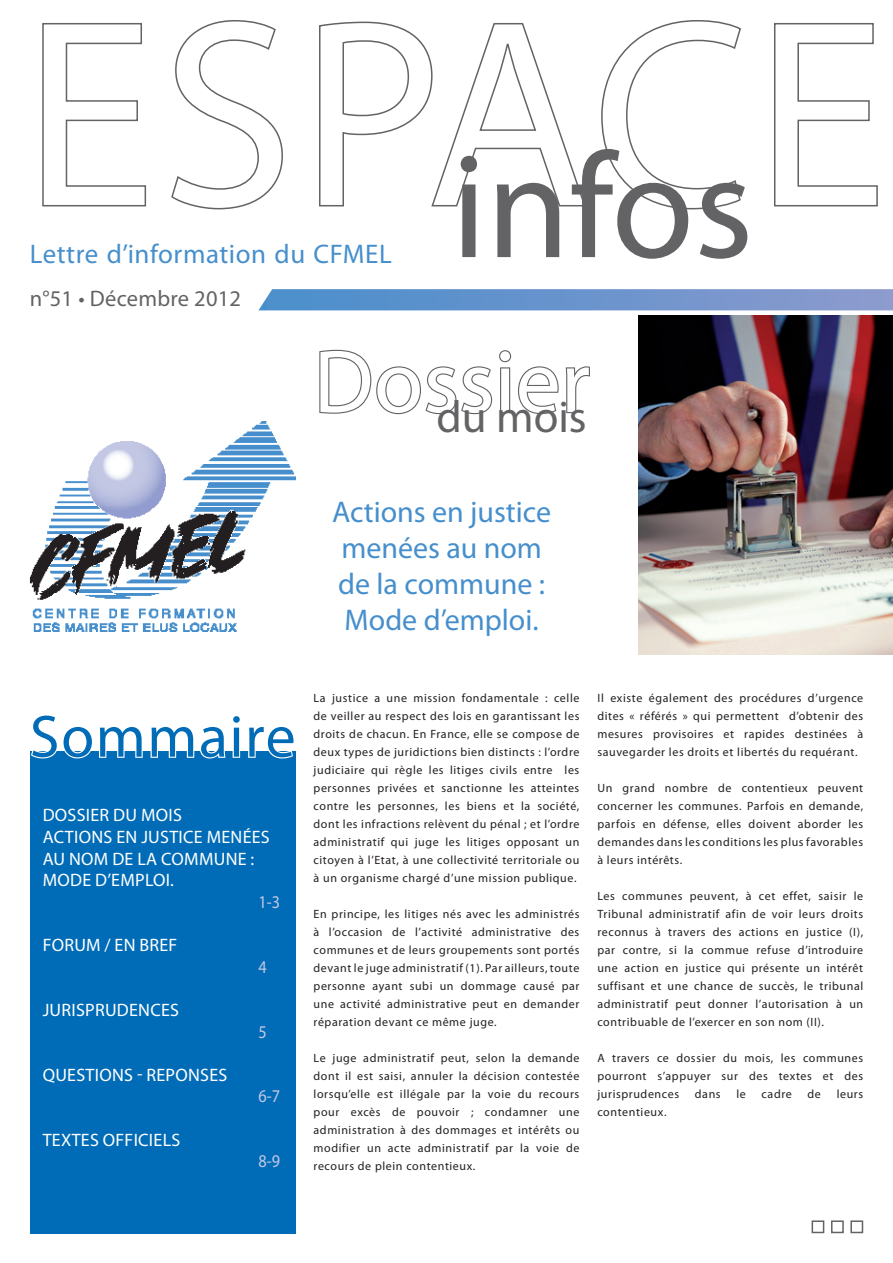
<style>
.page{position:relative;width:893px;height:1263px;background:#fff}
.page>*{position:absolute;margin:0;border:0;box-sizing:border-box;transform-origin:0 0}
.t1{font:150px "Myriad Pro";color:#636366}
.t2{font:90px "Myriad Pro";color:#fff}
.t3{font:60px "Myriad Pro";letter-spacing:.025em;color:#006cb7}
.t4{font:45px "Myriad Pro";color:#636366}
.t5{font:30px/36px "Myriad Pro";color:#468fcc}
.t6{font:27px "Myriad Pro";letter-spacing:.02em;color:#468fcc}
.t7{font:22.5px "Myriad Pro";letter-spacing:.01em;color:#636366}
.t8{font:18px "Myriad Pro";letter-spacing:.015em;color:#fff}
.t9{font:18px "Myriad Pro";color:#c3c8e4;scale:.9 1}
.t10{font:12px/18px "Myriad Pro";letter-spacing:.05em;color:#231f20;text-align:justify}
</style>
<div class="page">
<img style="left:638px;top:316px;width:255px;height:339px">
<img style="left:30px;top:421px;width:266px;height:210px">
<svg style="left:42px;top:23px;width:105px;height:184px"></svg>
<svg style="left:171px;top:20px;width:112px;height:190px"></svg>
<svg style="left:319px;top:21px;width:267px;height:186px"></svg>
<svg style="left:601px;top:20px;width:140px;height:190px"></svg>
<svg style="left:774px;top:23px;width:104px;height:184px"></svg>
<svg style="left:259px;top:289px;width:634px;height:21px;background:#6d96cd"></svg>
<div style="left:30px;top:751px;width:266px;height:482px;background:#006cb7"></div>
<svg style="left:31px;top:751px;width:262px;height:8px"></svg>
<div style="left:850px;top:1220px;width:13px;height:13px;border:2px solid #636366"></div>
<div style="left:831px;top:1220px;width:13px;height:13px;border:2px solid #636366"></div>
<div style="left:812px;top:1220px;width:12px;height:13px;border:2px solid #636366"></div>
<svg style="left:319px;top:349px;width:192px;height:66px"></svg>
<svg style="left:518px;top:366px;width:72px;height:49px"></svg>
<h3 class="t6" style="left:30px;top:237px;width:364px">Lettre d’information du CFMEL</h3>
<h3 class="t7" style="left:30px;top:285px;width:213px">n°51 • Décembre 2012</h3>
<h1 class="t1" style="left:451px;top:114px;width:303px">infos</h1>
<h2 class="t2" style="left:314px;top:326px;width:278px">Dossier</h2>
<h3 class="t4" style="left:436px;top:389px;width:152px">du mois</h3>
<h3 class="t5" style="left:332px;top:493px;width:221px">Actions en justice menées au nom de la commune :<br>Mode d’emploi.</h3>
<h3 class="t3" style="left:30px;top:699px;width:267px">Sommaire</h3>
<h3 class="t8" style="left:43px;top:804px;width:34px">Dossie</h3>
<h3 class="t8" style="left:100px;top:804px;width:76px">r du mois</h3>
<h3 class="t8" style="left:43px;top:826px;width:10px">acti</h3>
<h3 class="t8" style="left:79px;top:826px;width:80px">ons en justice</h3>
<h3 class="t8" style="left:207px;top:826px;width:55px">menées</h3>
<h3 class="t8" style="left:43px;top:847px;width:156px">au nom de la commu</h3>
<h3 class="t8" style="left:226px;top:847px;width:30px">ne :</h3>
<h3 class="t8" style="left:43px;top:869px;width:133px">MODE D’EMPLOI.</h3>
<h3 class="t9" style="left:259px;top:891px;width:25px">1-3</h3>
<h3 class="t8" style="left:43px;top:934px;width:126px">FORUM / En bref</h3>
<h3 class="t9" style="left:259px;top:955px;width:11px">4</h3>
<h3 class="t8" style="left:43px;top:999px;width:74px">Ju risprude</h3>
<h3 class="t8" style="left:138px;top:999px;width:23px">nces</h3>
<h3 class="t9" style="left:259px;top:1020px;width:11px">5</h3>
<h3 class="t8" style="left:43px;top:1063px;width:22px">Questi</h3>
<h3 class="t8" style="left:99px;top:1063px;width:111px">ons - reponses</h3>
<h3 class="t9" style="left:259px;top:1085px;width:25px">6-7</h3>
<h3 class="t8" style="left:43px;top:1128px;width:82px">Textes officiels</h3>
<h3 class="t9" style="left:259px;top:1150px;width:25px">8-9</h3>
<p class="t10" style="left:314px;top:689px;width:267px">La justice a une mission fondamentale : celle de veiller au respect des lois en garantissant les droits de chacun. En France, elle se compose de deux types de juridictions bien distincts : l’ordre judiciaire qui règle les litiges civils entre les personnes privées et sanctionne les atteintes contre les personnes, les biens et la société, dont les infractions relèvent du pénal ; et l’ordre administratif qui juge les litiges opposant un citoyen à l’Etat, à une collectivité territoriale ou à un organisme chargé d’une mission publique.</p>
<p class="t10" style="left:314px;top:905px;width:267px">En principe, les litiges nés avec les administrés à l’occasion de l’activité administrative des communes et de leurs groupements sont portés devant le juge administratif (1). Par ailleurs, toute personne ayant subi un dommage causé par une activité administrative peut en demander réparation devant ce même juge.</p>
<p class="t10" style="left:314px;top:1049px;width:267px">Le juge administratif peut, selon la demande dont il est saisi, annuler la décision contestée lorsqu’elle est illégale par la voie du recours pour excès de pouvoir ; condamner une administration à des dommages et intérêts ou modifier un acte administratif par la voie de recours de plein contentieux.</p>
<p class="t10" style="left:597px;top:689px;width:267px">Il existe également des procédures d’urgence dites « référés » qui permettent d’obtenir des mesures provisoires et rapides destinées à sauvegarder les droits et libertés du requérant.</p>
<p class="t10" style="left:597px;top:779px;width:267px">Un grand nombre de contentieux peuvent concerner les communes. Parfois en demande, parfois en défense, elles doivent aborder les demandes dans les conditions les plus favorables à leurs intérêts.</p>
<p class="t10" style="left:597px;top:887px;width:267px">Les communes peuvent, à cet effet, saisir le Tribunal administratif afin de voir leurs droits reconnus à travers des actions en justice (I), par contre, si la commue refuse d’introduire une action en justice qui présente un intérêt suffisant et une chance de succès, le tribunal administratif peut donner l’autorisation à un contribuable de l’exercer en son nom (II).</p>
<p class="t10" style="left:597px;top:1049px;width:267px">A travers ce dossier du mois, les communes pourront s’appuyer sur des textes et des jurisprudences</p>
<p class="t10" style="left:695px;top:1085px;width:27px">dans</p>
<p class="t10" style="left:736px;top:1085px;width:11px">le</p>
<p class="t10" style="left:762px;top:1085px;width:32px">cadre</p>
<p class="t10" style="left:807px;top:1085px;width:15px">de</p>
<p class="t10" style="left:837px;top:1085px;width:28px">leurs</p>
<p class="t10" style="left:597px;top:1103px;width:71px">contentieux.</p>
</div>
